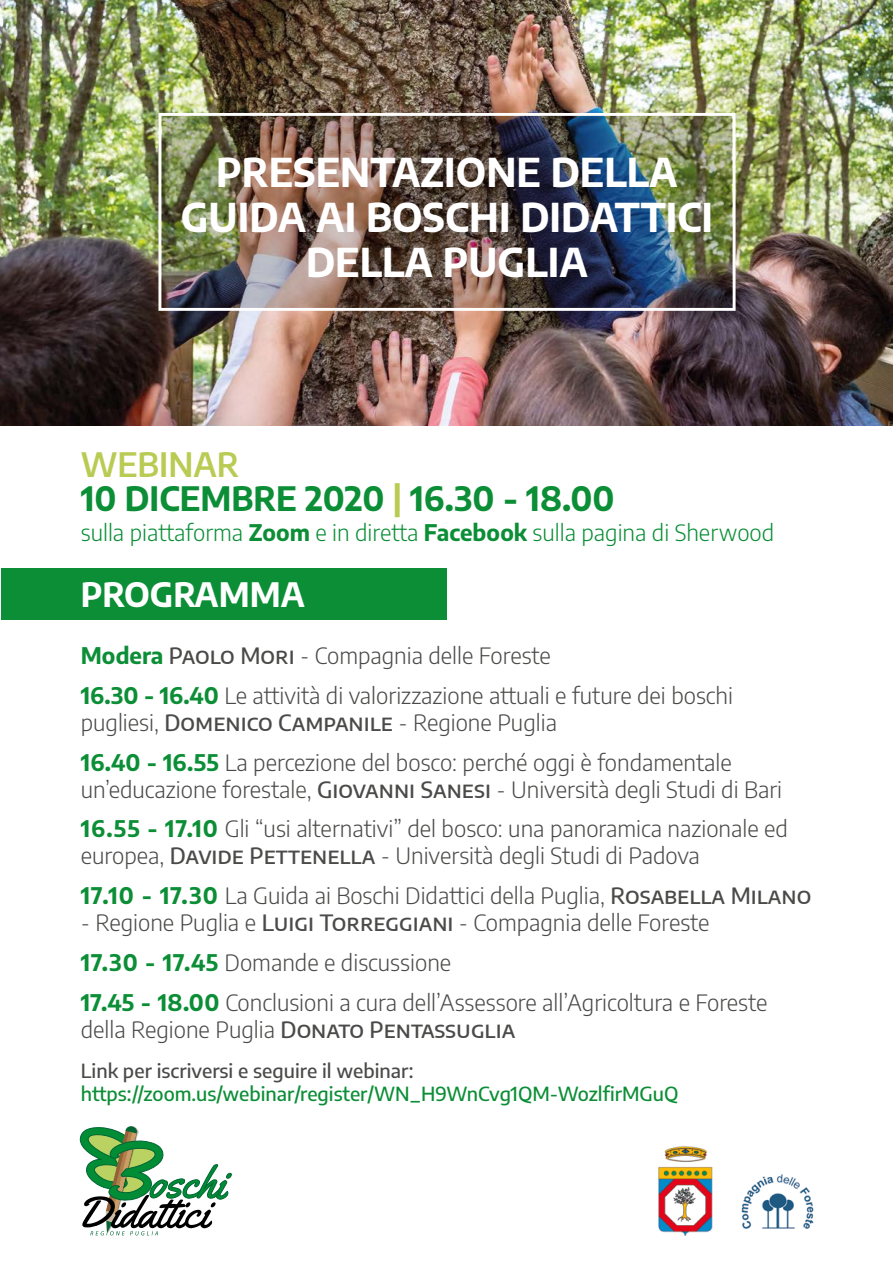
<style>
.page{position:relative;width:893px;height:1263px;background:#fff}
.page>*{position:absolute;margin:0;border:0;box-sizing:border-box;transform-origin:0 0}
.t1{font:700 39px/45.2px "Encode Sans";color:#fff;text-align:center}
.t2{font:700 33px/34.3px "Encode Sans";color:#0b8e36}
.t3{font:700 33px "Encode Sans";color:#fff}
.t4{font:300 22.5px/39.8px "Encode Sans";color:#4a4a49}
.t5{font:300 22.5px "Encode Sans";color:#0b8e36}
.t6{font:500 19.5px "Encode Sans";color:#0b8e36}
.t7{font:500 19.5px "Encode Sans";color:#4a4a49}
.s1{font-weight:600;color:#b9cb52}
.s2{color:#b9cb52}
.s3{font-weight:700}
.s4{font-weight:700;color:#0b8e36}
.s5{font-weight:500}
</style>
<div class="page">
<img style="left:0;top:0;width:892px;height:425px">
<img style="left:162px;top:117px;width:570px;height:190px">
<img style="left:741px;top:1174px;width:73px;height:55px">
<img style="left:658px;top:1146px;width:55px;height:89px">
<svg style="left:80px;top:1126px;width:152px;height:109px"></svg>
<div style="left:158px;top:113px;width:578px;height:198px;border:3px solid #fff"></div>
<div style="left:1px;top:568px;width:445px;height:52px;background:#0b8e36"></div>
<h1 class="t1" style="left:181px;top:147px;width:534px">PRESENTAZIONE DELLA<br>GUIDA AI BOSCHI DIDATTICI<br>DELLA PUGLIA</h1>
<h2 class="t2" style="left:81px;top:445px;width:535px"><span class="s1">WEBINAR<br></span>10 DICEMBRE 2020 <span class="s2">|</span> 16.30 - 18.00</h2>
<p class="t5" style="left:81px;top:517px;width:695px">sulla piattaforma <span class="s3">Zoom</span> e in diretta <span class="s3">Facebook</span> sulla pagina di Sherwood</p>
<h2 class="t3" style="left:81px;top:570px;width:225px">PROGRAMMA</h2>
<p class="t4" style="left:81px;top:635px;width:654px"><span class="s4">Modera</span> <span class="s5">Paolo Mori</span> - Compagnia delle Foreste<br><span class="s4">16.30 - 16.40</span> Le attività di valorizzazione attuali e future dei boschi</p>
<p class="t4" style="left:81px;top:701px;width:653px">pugliesi, <span class="s5">Domenico Campanile</span> - Regione Puglia<br><span class="s4">16.40 - 16.55</span> La percezione del bosco: perché oggi è fondamentale</p>
<p class="t4" style="left:81px;top:768px;width:709px">un’educazione forestale, <span class="s5">Giovanni Sanesi</span> - Università degli Studi di Bari<br><span class="s4">16.55 - 17.10</span> Gli “usi alternativi” del bosco: una panoramica nazionale ed</p>
<p class="t4" style="left:81px;top:835px;width:732px">europea, <span class="s5">Davide Pettenella</span> - Università degli Studi di Padova<br><span class="s4">17.10 - 17.30</span> La Guida ai Boschi Didattici della Puglia, <span class="s5">Rosabella Milano</span></p>
<p class="t4" style="left:81px;top:902px;width:688px">- Regione Puglia e <span class="s5">Luigi Torreggiani</span> - Compagnia delle Foreste<br><span class="s4">17.30 - 17.45</span> Domande e discussione<br><span class="s4">17.45 - 18.00</span> Conclusioni a cura dell’Assessore all’Agricoltura e Foreste</p>
<p class="t4" style="left:81px;top:1008px;width:436px">della Regione Puglia <span class="s5">Donato Pentassuglia</span></p>
<p class="t7" style="left:81px;top:1057px;width:334px">Link per iscriversi e seguire il webinar:</p>
<p class="t6" style="left:81px;top:1080px;width:599px">https://zoom.us/webinar/register/WN_H9WnCvg1QM-WozlfirMGuQ</p>
</div>
